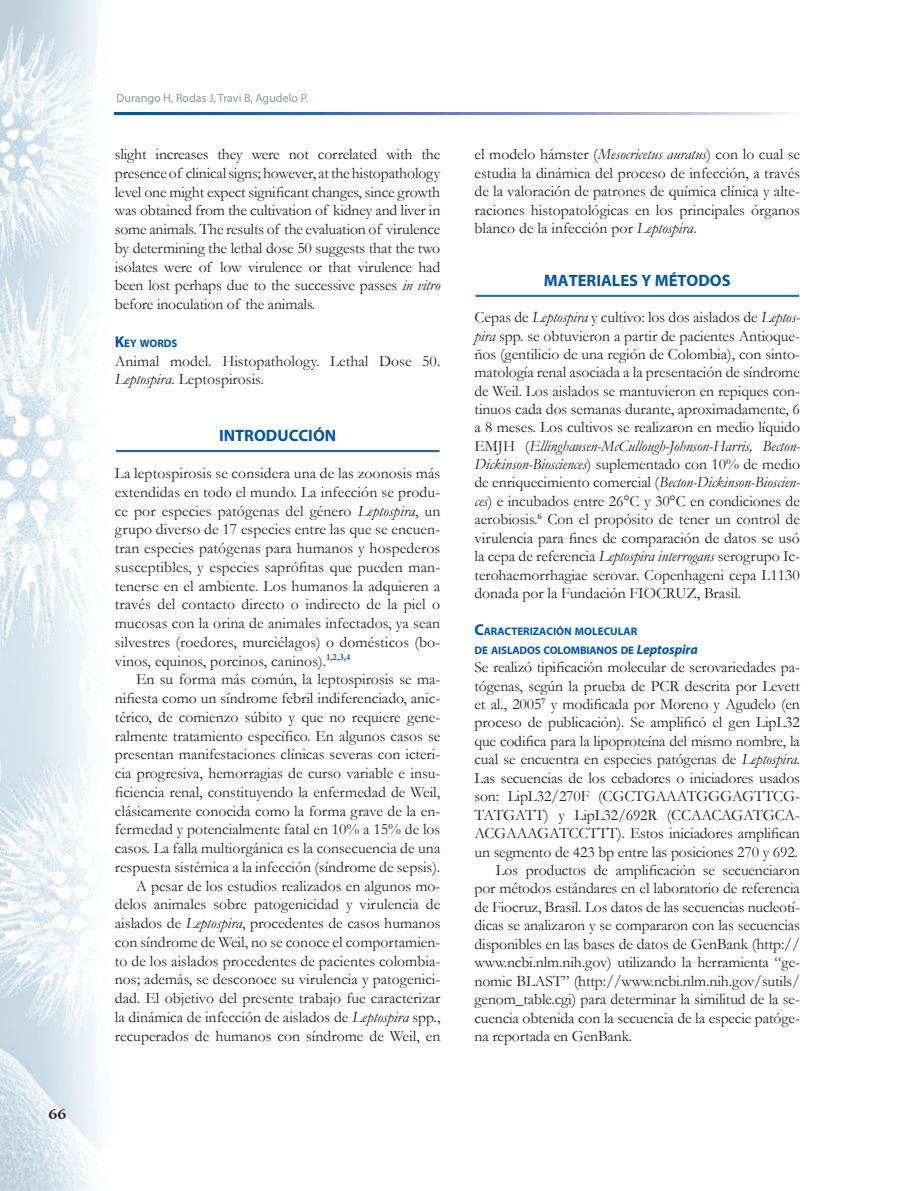
<style>
.page{position:relative;width:915px;height:1191px;background:#fff}
.page>*{position:absolute;margin:0;border:0;box-sizing:border-box;transform-origin:0 0}
.t1{font:700 16.5px "Myriad Pro";color:#0155a5}
.t2{font:15.75px/18.8px "Garamond";letter-spacing:-.005em;color:#231f20;text-align:justify}
.t3{font:700 15px "Garamond IT Cby BT";color:#231f20}
.t4{font:12px "Myriad Pro";color:#939598}
.t5{font:700 10.95px/18.5px "Myriad Pro";letter-spacing:-.01em;color:#0155a5}
.s1{font-style:italic}
.s2{font-size:15.75px}
.s3{font-style:italic;font-size:13.5px}
</style>
<div class="page">
<img style="left:0;top:0;width:115px;height:1191px">
<svg style="left:114px;top:112px;width:673px;height:2px"></svg>
<hr style="left:116px;top:450px;width:323px;height:1px;background:#0155a5">
<hr style="left:116px;top:451px;width:323px;height:1px;background:#0155a5">
<hr style="left:475px;top:295px;width:323px;height:1px;background:#0155a5">
<hr style="left:475px;top:296px;width:323px;height:1px;background:#0155a5">
<p class="t3" style="left:49px;top:1105px;width:19px">66</p>
<p class="t4" style="left:116px;top:90px;width:193px">Durango H, Rodas J, Travi B, Agudelo P.</p>
<p class="t2" style="left:115px;top:144px;width:327px">slight increases they were not correlated with the presence of clinical signs; however, at the histopathology level one might expect significant changes, since growth was obtained from the cultivation of kidney and liver in some animals. The results of the evaluation of virulence by determining the lethal dose 50 suggests that the two isolates were of low virulence or that virulence had been lost perhaps due to the successive passes <span class="s1">in vitro </span>before inoculation of the animals.</p>
<p class="t5" style="left:115px;top:333px;width:64px"><span class="s2">K</span>EY WORDS</p>
<p class="t2" style="left:115px;top:351px;width:327px">Animal model. Histopathology. Lethal Dose 50.<br><span class="s1">Leptospira</span>. Leptospirosis.</p>
<p class="t1" style="left:219px;top:424px;width:119px">INTRODUCCIÓN</p>
<p class="t2" style="left:115px;top:463px;width:327px">La leptospirosis se considera una de las zoonosis más extendidas en todo el mundo. La infección se produ&shy;ce por especies patógenas del género <span class="s1">Leptospira</span>, un grupo diverso de 17 especies entre las que se encuen&shy;tran especies patógenas para humanos y hospederos susceptibles, y especies saprófitas que pueden man&shy;tenerse en el ambiente. Los humanos la adquieren a través del contacto directo o indirecto de la piel o mucosas con la orina de animales infectados, ya sean silvestres (roedores, murciélagos) o domésticos (bo&shy;vinos, equinos, porcinos, caninos).<sup>1,2,3,4</sup></p>
<p class="t2" style="left:115px;top:669px;width:327px;text-align:right">En su forma más común, la leptospirosis se ma&shy;nifiesta como un síndrome febril indiferenciado, anic&shy;térico, de comienzo súbito y que no requiere gene&shy;ralmente tratamiento específico. En algunos casos se presentan manifestaciones clínicas severas con icteri&shy;cia progresiva, hemorragias de curso variable e insu&shy;ficiencia renal, constituyendo la enfermedad de Weil, clásicamente conocida como la forma grave de la en&shy;fermedad y potencialmente fatal en 10% a 15% de los casos. La falla multiorgánica es la consecuencia de una respuesta sistémica a la infección (síndrome de sepsis).<br>A pesar de los estudios realizados en algunos mo&shy;delos animales sobre patogenicidad y virulencia de aislados de <span class="s1">Leptospira</span>, procedentes de casos humanos con síndrome de Weil, no se conoce el comportamien&shy;to de los aislados procedentes de pacientes colombia&shy;nos; además, se desconoce su virulencia y patogenici&shy;dad. El objetivo del presente trabajo fue caracterizar la dinámica de infección de aislados de <span class="s1">Leptospira</span> spp., recuperados de humanos con síndrome de Weil, en</p>
<p class="t2" style="left:474px;top:144px;width:327px">el modelo hámster (<span class="s1">Mesocricetus auratus</span>) con lo cual se estudia la dinámica del proceso de infección, a través de la valoración de patrones de química clínica y alte&shy;raciones histopatológicas en los principales órganos blanco de la infección por <span class="s1">Leptospira</span>.</p>
<p class="t1" style="left:543px;top:270px;width:12px">MATE</p>
<p class="t1" style="left:586px;top:270px;width:80px">RIALES Y MÉT</p>
<p class="t1" style="left:686px;top:270px;width:46px">ODOS</p>
<p class="t2" style="left:474px;top:308px;width:327px">Cepas de <span class="s1">Leptospira</span> y cultivo: los dos aislados de <span class="s1">Leptos&shy;pira</span> spp. se obtuvieron a partir de pacientes Antioque&shy;ños (gentilicio de una región de Colombia), con sinto&shy;matología renal asociada a la presentación de síndrome de Weil. Los aislados se mantuvieron en repiques con&shy;tinuos cada dos semanas durante, aproximadamente, 6 a 8 meses. Los cultivos se realizaron en medio líquido EMJH (<span class="s1">Ellinghausen-McCullough-Johnson-Harris, Becton-Dickinson-Biosciences</span>) suplementado con 10% de medio de enriquecimiento comercial (<span class="s1">Becton-Dickinson-Bioscien&shy;ces</span>) e incubados entre 26°C y 30°C en condiciones de aerobiosis.<sup>6</sup> Con el propósito de tener un control de virulencia para fines de comparación de datos se usó la cepa de referencia <span class="s1">Leptospira interrogans</span> serogrupo Ic&shy;terohaemorrhagiae serovar. Copenhageni cepa L1130 donada por la Fundación FIOCRUZ, Brasil.</p>
<p class="t5" style="left:474px;top:622px;width:225px"><span class="s2">C</span>ARACTERIZACIÓN MOLECULAR<br>DE AISLADOS COLOMBIANOS DE <span class="s3">Leptospira</span></p>
<p class="t2" style="left:474px;top:657px;width:327px">Se realizó tipificación molecular de serovariedades pa-</p>
<p class="t2" style="left:474px;top:676px;width:327px">tógenas, según la prueba de PCR descrita por Levett</p>
<p class="t2" style="left:474px;top:694px;width:327px">et al<span class="s1">.</span>, 2005<sup>7</sup> y modificada por Moreno y Agudelo (en</p>
<p class="t2" style="left:474px;top:712px;width:327px">proceso de publicación). Se amplificó el gen LipL32</p>
<p class="t2" style="left:474px;top:731px;width:327px">que codifica para la lipoproteína del mismo nombre, la</p>
<p class="t2" style="left:474px;top:749px;width:327px">cual se encuentra en especies patógenas de <span class="s1">Leptospira</span>.</p>
<p class="t2" style="left:474px;top:768px;width:327px">Las secuencias de los cebadores o iniciadores usados</p>
<p class="t2" style="left:474px;top:786px;width:327px">son: LipL32/270F (CGCTGAAATGGGAGTTCG-</p>
<p class="t2" style="left:474px;top:805px;width:327px">TATGATT) y LipL32/692R (CCAACAGATGCA-</p>
<p class="t2" style="left:474px;top:823px;width:327px">ACGAAAGATCCTTT). Estos iniciadores amplifican</p>
<p class="t2" style="left:474px;top:842px;width:325px">un segmento de 423 bp entre las posiciones 270 y 692.</p>
<p class="t2" style="left:495px;top:860px;width:305px">Los productos de amplificación se secuenciaron</p>
<p class="t2" style="left:474px;top:878px;width:327px">por métodos estándares en el laboratorio de referencia</p>
<p class="t2" style="left:474px;top:897px;width:327px">de Fiocruz, Brasil. Los datos de las secuencias nucleotí-</p>
<p class="t2" style="left:474px;top:915px;width:327px">dicas se analizaron y se compararon con las secuencias</p>
<p class="t2" style="left:474px;top:934px;width:327px">disponibles en las bases de datos de GenBank (http://</p>
<p class="t2" style="left:474px;top:952px;width:327px">www.ncbi.nlm.nih.gov) utilizando la herramienta “ge-</p>
<p class="t2" style="left:474px;top:971px;width:327px">nomic BLAST” (http://www.ncbi.nlm.nih.gov/sutils/</p>
<p class="t2" style="left:474px;top:989px;width:327px">genom_table.cgi) para determinar la similitud de la se-</p>
<p class="t2" style="left:474px;top:1008px;width:327px">cuencia obtenida con la secuencia de la especie patóge-</p>
<p class="t2" style="left:474px;top:1026px;width:159px">na reportada en GenBank.</p>
</div>
